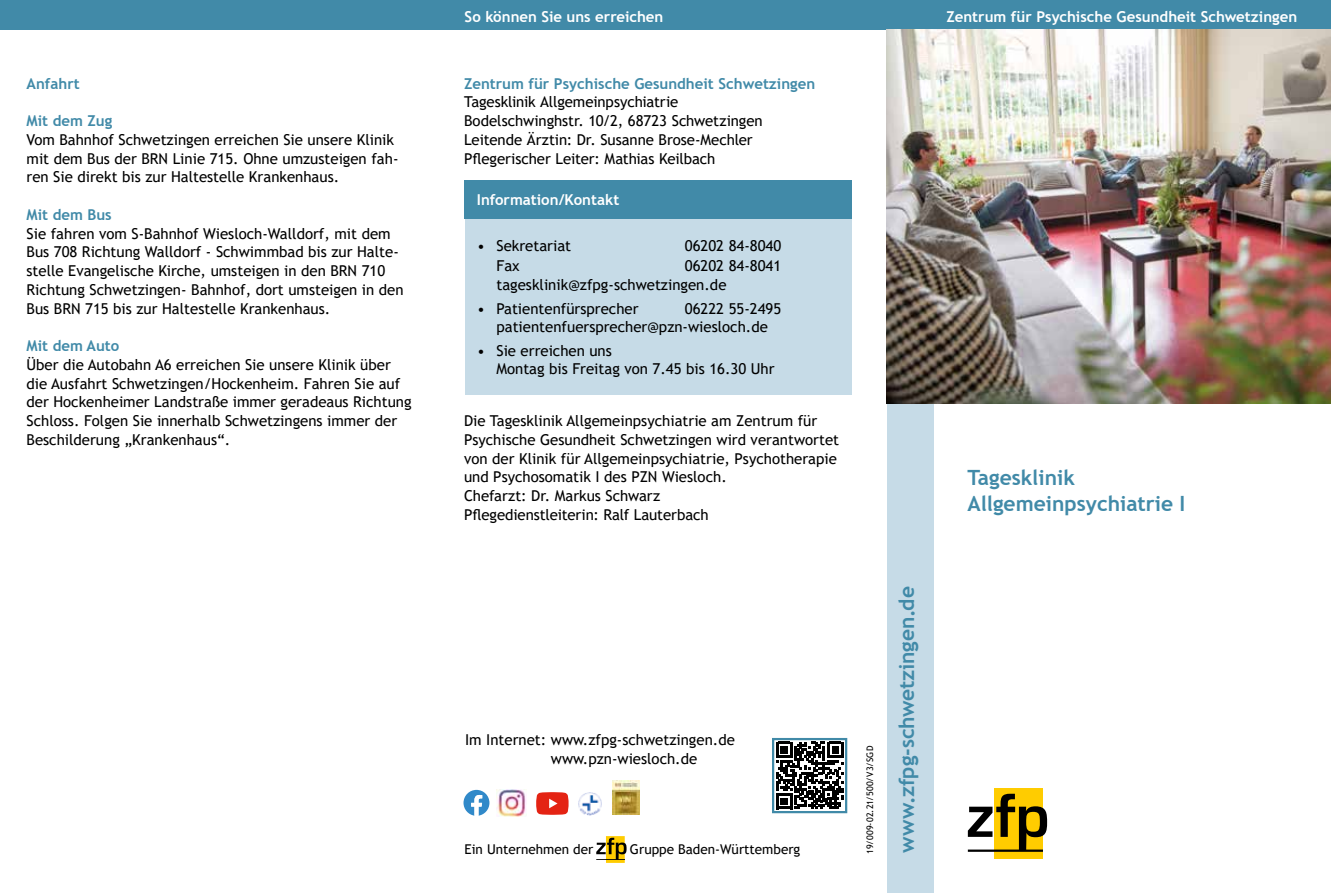
<style>
.page{position:relative;width:1331px;height:893px;background:#fff}
.page>*{position:absolute;margin:0;border:0;box-sizing:border-box;transform-origin:0 0}
.t1{font:700 21px/26.2px "Trebuchet MS";color:#418aa8}
.t2{font:15px/18.8px "Trebuchet MS";color:#000}
.t3{font:700 15px "Trebuchet MS";color:#fff}
.t4{font:700 15px "Trebuchet MS";color:#418aa8}
.t5{font:13.5px "Trebuchet MS";color:#000}
.t6{font:9px "Trebuchet MS";letter-spacing:.02em;color:#000}
</style>
<div class="page">
<div style="left:606px;top:836px;width:19px;height:27px;background:#fc0"></div>
<svg style="left:596px;top:838px;width:30px;height:22px"></svg>
<div style="left:0;top:0;width:1331px;height:30px;background:#418aa8"></div>
<div style="left:887px;top:403px;width:46px;height:490px;background:#c6dbe7"></div>
<img style="left:887px;top:30px;width:444px;height:373px">
<div style="left:465px;top:219px;width:386px;height:176px;background:#c6dbe7"></div>
<div style="left:464px;top:181px;width:387px;height:38px;background:#418aa8"></div>
<svg style="left:772px;top:738px;width:76px;height:76px"></svg>
<img style="left:579px;top:792px;width:22px;height:23px">
<svg style="left:536px;top:792px;width:33px;height:23px"></svg>
<svg style="left:463px;top:790px;width:26px;height:26px"></svg>
<img style="left:613px;top:780px;width:27px;height:34px">
<img style="left:497px;top:789px;width:29px;height:28px">
<div style="left:994px;top:789px;width:49px;height:70px;background:#fc0"></div>
<svg style="left:968px;top:794px;width:79px;height:58px"></svg>
<p class="t4" style="left:27px;top:74px;width:55px">Anfahrt</p>
<p class="t4" style="left:27px;top:111px;width:87px">Mit dem Zug</p>
<p class="t2" style="left:27px;top:130px;width:374px">Vom Bahnhof Schwetzingen erreichen Sie unsere Klinik mit dem Bus der BRN Linie 715. Ohne umzusteigen fah&shy;ren Sie direkt bis zur Haltestelle Krankenhaus.</p>
<p class="t4" style="left:27px;top:205px;width:87px">Mit dem Bus</p>
<p class="t2" style="left:27px;top:224px;width:379px">Sie fahren vom S-Bahnhof Wiesloch-Walldorf, mit dem Bus 708 Richtung Walldorf - Schwimmbad bis zur Halte&shy;stelle Evangelische Kirche, umsteigen in den BRN 710<br>Richtung Schwetzingen- Bahnhof, dort umsteigen in den Bus BRN 715 bis zur Haltestelle Krankenhaus.</p>
<p class="t4" style="left:27px;top:336px;width:94px">Mit dem Auto</p>
<p class="t2" style="left:27px;top:355px;width:387px">Über die Autobahn A6 erreichen Sie unsere Klinik über die Ausfahrt Schwetzingen/Hockenheim. Fahren Sie auf der Hockenheimer Landstraße immer geradeaus Richtung Schloss. Folgen Sie innerhalb Schwetzingens immer der Beschilderung „Krankenhaus“.</p>
<p class="t3" style="left:465px;top:7px;width:200px">So können Sie uns erreichen</p>
<p class="t3" style="left:946px;top:7px;width:352px">Zentrum für Psychische Gesundheit Schwetzingen</p>
<p class="t4" style="left:464px;top:74px;width:353px">Zentrum für Psychische Gesundheit Schwetzingen</p>
<p class="t2" style="left:464px;top:92px;width:300px">Tagesklinik Allgemeinpsychiatrie Bodelschwinghstr. 10/2, 68723 Schwetzingen Leitende Ärztin: Dr. Susanne Brose-Mechler Pflegerischer Leiter: Mathias Keilbach</p>
<p class="t3" style="left:477px;top:191px;width:144px">Information/Kontakt</p>
<p class="t2" style="left:477px;top:236px;width:95px">• Sekretariat</p>
<p class="t2" style="left:685px;top:236px;width:98px">06202 84-8040</p>
<p class="t2" style="left:496px;top:256px;width:25px">Fax</p>
<p class="t2" style="left:496px;top:255px;width:286px;line-height:19.5px;text-indent:188px">06202 84-8041 tagesklinik@zfpg-schwetzingen.de</p>
<p class="t2" style="left:477px;top:299px;width:163px">• Patientenfürsprecher</p>
<p class="t2" style="left:496px;top:300px;width:286px;line-height:18px;text-indent:188px">06222 55-2495 patientenfuersprecher@pzn-wiesloch.de</p>
<p class="t2" style="left:496px;top:342px;width:280px;line-height:18px;text-indent:-19px">• Sie erreichen uns<br>Montag bis Freitag von 7.45 bis 16.30 Uhr</p>
<p class="t2" style="left:464px;top:411px;width:377px">Die Tagesklinik Allgemeinpsychiatrie am Zentrum für Psychische Gesundheit Schwetzingen wird verantwortet von der Klinik für Allgemeinpsychiatrie, Psychotherapie und Psychosomatik I des PZN Wiesloch.<br>Chefarzt: Dr. Markus Schwarz<br>Pflegedienstleiterin: Ralf Lauterbach</p>
<p class="t2" style="left:551px;top:730px;width:185px;text-indent:-86px">Im Internet: www.zfpg-schwetzingen.de www.pzn-wiesloch.de</p>
<p class="t5" style="left:465px;top:840px;width:130px">Ein Unternehmen der</p>
<p class="t5" style="left:630px;top:840px;width:172px">Gruppe Baden-Württemberg</p>
<p class="t6" style="left:864px;top:853px;width:109px;rotate:-90deg">19/009-02.21/500/V3/SGD</p>
<h1 class="t1" style="left:894px;top:853px;width:268px;rotate:-90deg">www.zfpg-schwetzingen.de</h1>
<h1 class="t1" style="left:967px;top:464px;width:220px">Tagesklinik<br>Allgemeinpsychiatrie I</h1>
</div>
